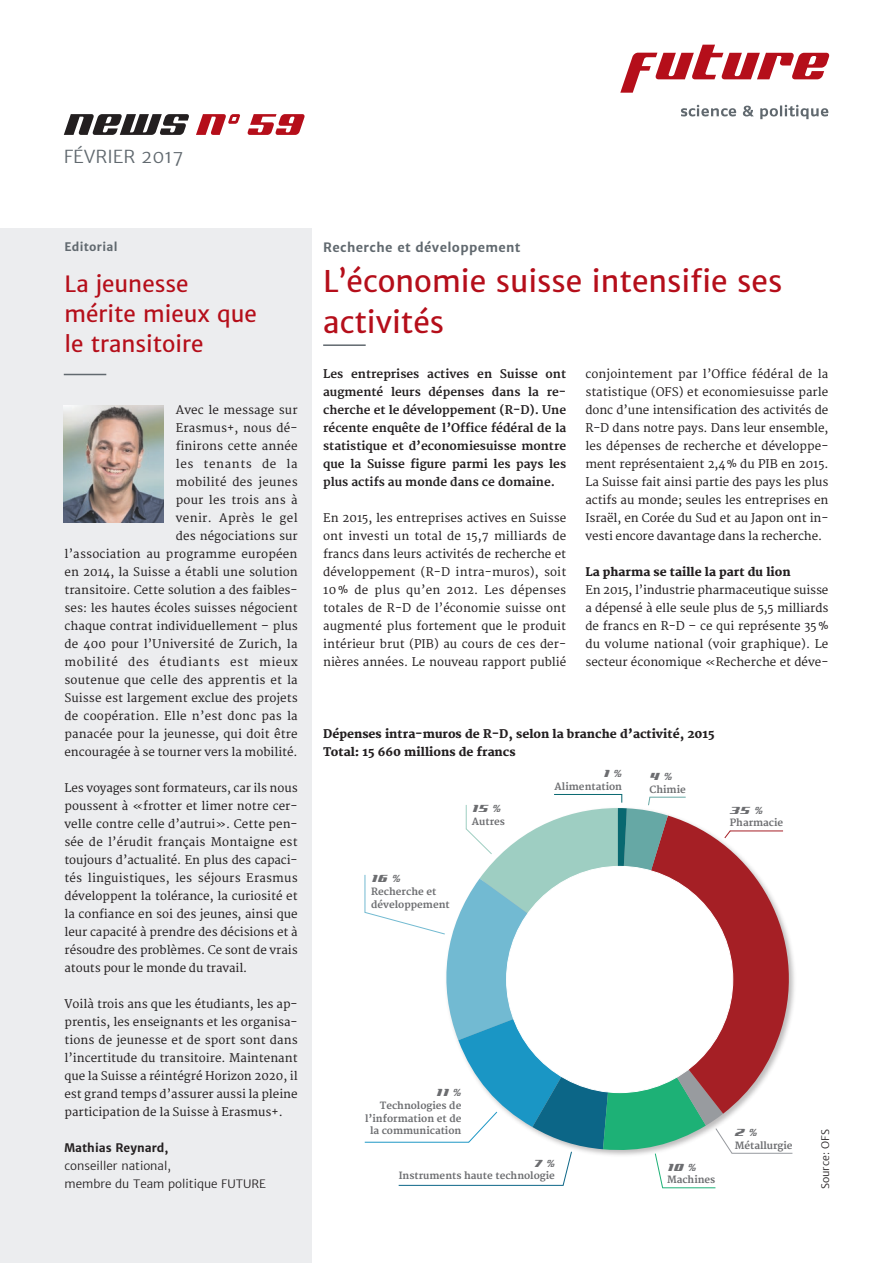
<style>
.page{position:relative;width:893px;height:1263px;background:#fff}
.page>*{position:absolute;margin:0;border:0;box-sizing:border-box;transform-origin:0 0}
.Haupttitel{font:30px/40.5px "Merriweather Sans";color:#b50e1a}
.Editorial-Titel{font:22.5px "Merriweather Sans";color:#b50e1a}
.Newsletter-Monat{font:300 18px "Merriweather Sans";color:#61696f}
.Rubriktitel{font:700 12.75px "Merriweather Sans";letter-spacing:.025em;color:#61696f}
.Fliesstext{font:11.7px/18px "Merriweather";letter-spacing:.005em;color:#231f20;text-align:justify}
.Lead{font:700 11.7px/18px "Merriweather";color:#231f20;text-align:justify}
.Fliesstext-Titel{font:800 11.7px "Merriweather";color:#231f20}
.Editorial-Funktion{font:300 11.7px "Merriweather Sans";color:#231f20}
.Fliesstext_untertite{font:800 11.7px "Merriweather";color:#231f20}
.Editorial-Autor{font:700 11.7px "Merriweather Sans";color:#231f20}
.Editorial-Rubriktite{font:700 11.7px "Merriweather Sans";letter-spacing:.025em;color:#61696f}
.Fliesstext-Titel-2{font:300 10.5px "Merriweather Sans";color:#231f20}
.Newsletter-Titel{font:700 9.75px/12.8px "Merriweather";color:#6c6d70;text-align:right}
</style>
<div class="page">
<div style="left:0;top:228px;width:312px;height:1035px;background:#ecedef"></div>
<hr style="left:64px;top:374px;width:42px;height:1px;background:#61696f">
<hr style="left:323px;top:344px;width:43px;height:2px;background:#61696f">
<svg style="left:620px;top:45px;width:209px;height:48px"></svg>
<svg style="left:681px;top:105px;width:147px;height:14px"></svg>
<img style="left:64px;top:405px;width:99px;height:117px">
<svg style="left:763px;top:830px;width:32px;height:251px"></svg>
<hr style="left:730px;top:831px;width:53px;height:1px;background:#a51f26">
<hr style="left:732px;top:1153px;width:60px;height:1px;background:#979a9f">
<svg style="left:364px;top:794px;width:399px;height:394px"></svg>
<p class="Newsletter-Monat" style="left:64px;top:146px;width:121px">FÉVRIER 2017</p>
<p class="Editorial-Rubriktite" style="left:64px;top:240px;width:55px">Editorial</p>
<p class="Editorial-Titel" style="left:64px;top:270px;width:126px">La jeunesse</p>
<p class="Editorial-Titel" style="left:64px;top:300px;width:194px">mérite mieux que</p>
<p class="Editorial-Titel" style="left:64px;top:330px;width:141px">le transitoire</p>
<p class="Fliesstext" style="left:64px;top:401px;width:235px;text-align:right">Avec le message sur<br>Erasmus+, nous dé-<br>finirons cette année<br>les tenants de la<br>mobilité des jeunes<br>pour les trois ans à<br>venir. Après le gel<br>des négociations sur<br>l’association au programme européen en 2014, la Suisse a établi une solution transitoire. Cette solution a des faibles&shy;ses: les hautes écoles suisses négocient chaque contrat individuellement – plus de 400 pour l’Université de Zurich, la mobilité des étudiants est mieux soutenue que celle des apprentis et la<br>Suisse est largement exclue des projets de coopération. Elle n’est donc pas la panacée pour la jeunesse, qui doit être encouragée à se tourner vers la mobilité.</p>
<p class="Fliesstext" style="left:64px;top:779px;width:235px">Les voyages sont formateurs, car ils nous poussent à «frotter et limer notre cer&shy;velle contre celle d’autrui». Cette pen&shy;sée de l’érudit français Montaigne est toujours d’actualité. En plus des capaci&shy;tés linguistiques, les séjours Erasmus développent la tolérance, la curiosité et la confiance en soi des jeunes, ainsi que leur capacité à prendre des décisions et à résoudre des problèmes. Ce sont de vrais atouts pour le monde du travail.</p>
<p class="Fliesstext" style="left:64px;top:995px;width:235px">Voilà trois ans que les étudiants, les ap&shy;prentis, les enseignants et les organisa&shy;tions de jeunesse et de sport sont dans l’incertitude du transitoire. Maintenant que la Suisse a réintégré Horizon 2020, il est grand temps d’assurer aussi la pleine participation de la Suisse à Erasmus+.</p>
<p class="Editorial-Autor" style="left:64px;top:1141px;width:105px">Mathias Reynard,</p>
<p class="Editorial-Funktion" style="left:64px;top:1159px;width:108px">conseiller national,</p>
<p class="Editorial-Funktion" style="left:64px;top:1177px;width:203px">membre du Team politique FUTURE</p>
<p class="Rubriktitel" style="left:323px;top:239px;width:199px">Recherche et développement</p>
<p class="Haupttitel" style="left:323px;top:261px;width:461px">L’économie suisse intensifie ses activités</p>
<p class="Lead" style="left:323px;top:365px;width:245px">Les entreprises actives en Suisse ont augmenté leurs dépenses dans la re&shy;cherche et le développement (R-D). Une récente enquête de l’Office fédéral de la statistique et d’economiesuisse montre que la Suisse figure parmi les pays les plus actifs au monde dans ce domaine.</p>
<p class="Fliesstext" style="left:323px;top:509px;width:245px">En 2015, les entreprises actives en Suisse ont investi un total de 15,7 milliards de francs dans leurs activités de recherche et développement (R-D intra-muros), soit 10 % de plus qu’en 2012. Les dépenses totales de R-D de l’économie suisse ont augmenté plus fortement que le produit intérieur brut (PIB) au cours de ces der&shy;nières années. Le nouveau rapport publié</p>
<p class="Fliesstext" style="left:585px;top:365px;width:245px">conjointement par l’Office fédéral de la statistique (OFS) et economiesuisse parle donc d’une intensification des activités de R-D dans notre pays. Dans leur ensemble, les dépenses de recherche et développe&shy;ment représentaient 2,4% du PIB en 2015.<br>La Suisse fait ainsi partie des pays les plus actifs au monde; seules les entreprises en Israël, en Corée du Sud et au Japon ont in&shy;vesti encore davantage dans la recherche.</p>
<p class="Fliesstext_untertite" style="left:585px;top:565px;width:207px">La pharma se taille la part du lion</p>
<p class="Fliesstext" style="left:585px;top:581px;width:245px">En 2015, l’industrie pharmaceutique suisse a dépensé à elle seule plus de 5,5 milliards de francs en R-D – ce qui représente 35% du volume national (voir graphique). Le secteur économique «Recherche et déve-</p>
<p class="Fliesstext-Titel" style="left:323px;top:727px;width:393px">Dépenses intra-muros de R-D, selon la branche d’activité, 2015</p>
<p class="Fliesstext-Titel" style="left:323px;top:745px;width:194px">Total: 15 660 millions de francs</p>
<p class="Newsletter-Titel" style="left:555px;top:780px;width:69px">Alimentation</p>
<p class="Newsletter-Titel" style="left:649px;top:783px;width:38px">Chimie</p>
<p class="Newsletter-Titel" style="left:472px;top:815px;width:35px">Autres</p>
<p class="Newsletter-Titel" style="left:730px;top:817px;width:55px">Pharmacie</p>
<p class="Newsletter-Titel" style="left:371px;top:885px;width:80px;text-align:left">Recherche et développement</p>
<p class="Newsletter-Titel" style="left:365px;top:1099px;width:98px">Technologies de l’information et de la communication</p>
<p class="Newsletter-Titel" style="left:399px;top:1170px;width:158px">Instruments haute technologie</p>
<p class="Newsletter-Titel" style="left:667px;top:1174px;width:50px">Machines</p>
<p class="Newsletter-Titel" style="left:735px;top:1139px;width:59px">Métallurgie</p>
<p class="Fliesstext-Titel-2" style="left:819px;top:1189px;width:61px;rotate:-90deg">Source: OFS</p>
</div>
